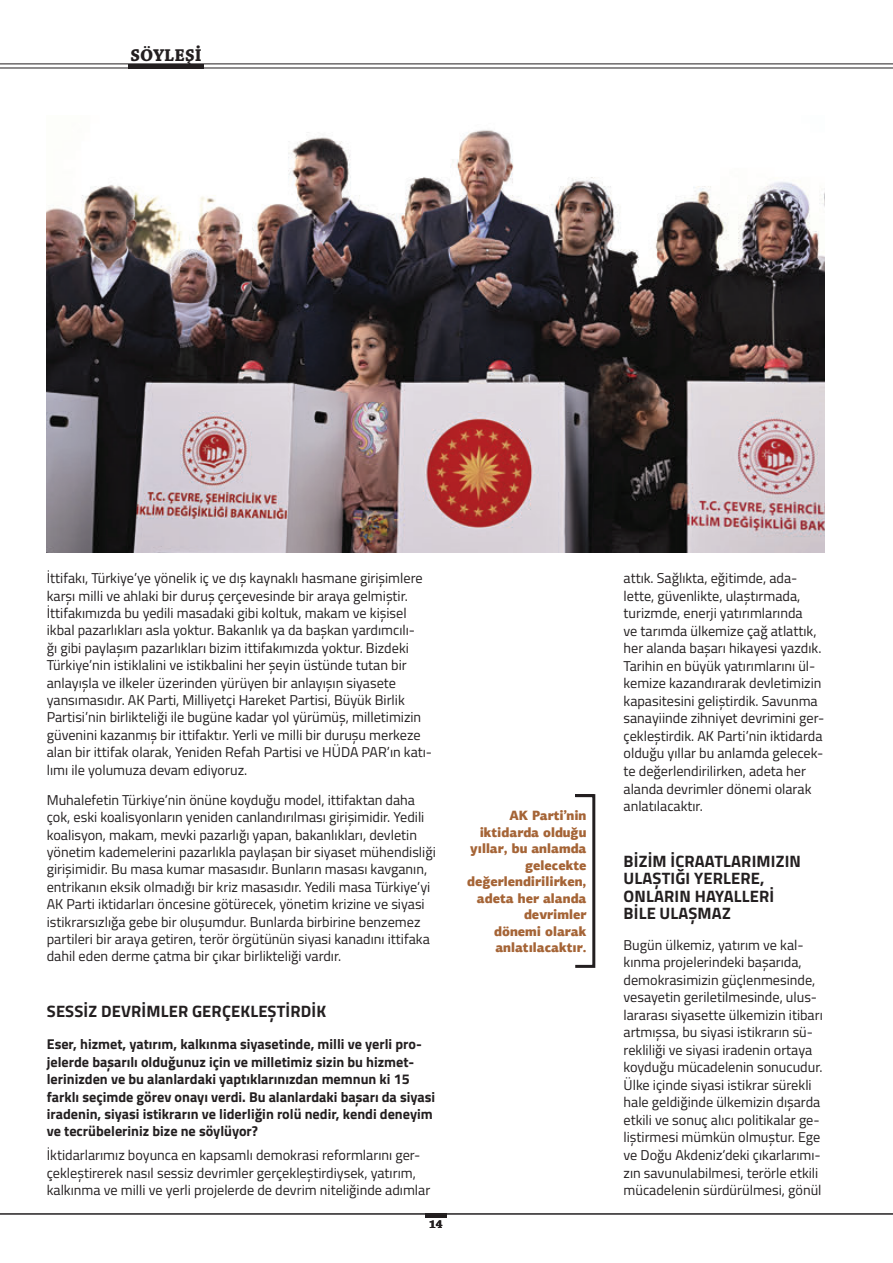
<style>
.page{position:relative;width:893px;height:1263px;background:#fff}
.page>*{position:absolute;margin:0;border:0;box-sizing:border-box;transform-origin:0 0}
.t1{font:700 18px "Chaparral Pro";letter-spacing:.005em;color:#231f20}
.t2{font:700 16.5px/17.5px "Titillium Web";letter-spacing:.01em;color:#231f20}
.t3{font:14.25px/17.5px "Titillium Web";color:#231f20}
.t4{font:700 14.25px/17.4px "Titillium Web";color:#231f20}
.t5{font:900 13.5px/16.5px "PF Agora Sans Pro";color:#a56436;text-align:right;scale:.95 1}
.t6{font:700 12px "Chaparral Pro";color:#231f20}
</style>
<div class="page">
<svg style="left:575px;top:794px;width:21px;height:174px"></svg>
<img style="left:47px;top:130px;width:778px;height:423px">
<hr style="left:425px;top:1214px;width:21px;height:4px;background:#231f20">
<hr style="left:0;top:1214px;width:893px;height:1px;background:#231f20">
<hr style="left:0;top:64px;width:893px;height:1px;background:#231f20">
<hr style="left:0;top:68px;width:893px;height:1px;background:#231f20">
<hr style="left:128px;top:64px;width:76px;height:4px;background:#231f20">
<p class="t1" style="left:130px;top:44px;width:73px">SÖYLEŞİ</p>
<p class="t3" style="left:47px;top:569px;width:387px">İttifakı, Türkiye’ye yönelik iç ve dış kaynaklı hasmane girişimlere karşı milli ve ahlaki bir duruş çerçevesinde bir araya gelmiştir.<br>İttifakımızda bu yedili masadaki gibi koltuk, makam ve kişisel ikbal pazarlıkları asla yoktur. Bakanlık ya da başkan yardımcılı-<br>ğı gibi paylaşım pazarlıkları bizim ittifakımızda yoktur. Bizdeki Türkiye’nin istiklalini ve istikbalini her şeyin üstünde tutan bir anlayışla ve ilkeler üzerinden yürüyen bir anlayışın siyasete yansımasıdır. AK Parti, Milliyetçi Hareket Partisi, Büyük Birlik Partisi’nin birlikteliği ile bugüne kadar yol yürümüş, milletimizin güvenini kazanmış bir ittifaktır. Yerli ve milli bir duruşu merkeze alan bir ittifak olarak, Yeniden Refah Partisi ve HÜDA PAR’ın katı&shy;lımı ile yolumuza devam ediyoruz.</p>
<p class="t3" style="left:47px;top:790px;width:391px">Muhalefetin Türkiye’nin önüne koyduğu model, ittifaktan daha çok, eski koalisyonların yeniden canlandırılması girişimidir. Yedili koalisyon, makam, mevki pazarlığı yapan, bakanlıkları, devletin yönetim kademelerini pazarlıkla paylaşan bir siyaset mühendisliği girişimidir. Bu masa kumar masasıdır. Bunların masası kavganın, entrikanın eksik olmadığı bir kriz masasıdır. Yedili masa Türkiye’yi AK Parti iktidarları öncesine götürecek, yönetim krizine ve siyasi istikrarsızlığa gebe bir oluşumdur. Bunlarda birbirine benzemez partileri bir araya getiren, terör örgütünün siyasi kanadını ittifaka dahil eden derme çatma bir çıkar birlikteliği vardır.</p>
<p class="t2" style="left:47px;top:1002px;width:281px">SESSİZ DEVRİMLER GERÇEKLEŞTİRDİK</p>
<p class="t4" style="left:47px;top:1035px;width:390px">Eser, hizmet, yatırım, kalkınma siyasetinde, milli ve yerli pro&shy;jelerde başarılı olduğunuz için ve milletimiz sizin bu hizmet&shy;lerinizden ve bu alanlardaki yaptıklarınızdan memnun ki 15 farklı seçimde görev onayı verdi. Bu alanlardaki başarı da siyasi iradenin, siyasi istikrarın ve liderliğin rolü nedir, kendi deneyim ve tecrübeleriniz bize ne söylüyor?</p>
<p class="t3" style="left:47px;top:1146px;width:385px">İktidarlarımız boyunca en kapsamlı demokrasi reformlarını ger&shy;çekleştirerek nasıl sessiz devrimler gerçekleştirdiysek, yatırım, kalkınma ve milli ve yerli projelerde de devrim niteliğinde adımlar</p>
<p class="t6" style="left:429px;top:1217px;width:15px">14</p>
<p class="t5" style="left:467px;top:807px;width:127px">AK Parti’nin iktidarda olduğu yıllar, bu anlamda gelecekte değerlendirilirken, adeta her alanda devrimler<br>dönemi olarak anlatılacaktır.</p>
<p class="t3" style="left:623px;top:569px;width:202px">attık. Sağlıkta, eğitimde, ada&shy;lette, güvenlikte, ulaştırmada, turizmde, enerji yatırımlarında<br>ve tarımda ülkemize çağ atlattık, her alanda başarı hikayesi yazdık.<br>Tarihin en büyük yatırımlarını ül&shy;kemize kazandırarak devletimizin kapasitesini geliştirdik. Savunma sanayiinde zihniyet devrimini ger&shy;çekleştirdik. AK Parti’nin iktidarda olduğu yıllar bu anlamda gelecek&shy;te değerlendirilirken, adeta her alanda devrimler dönemi olarak anlatılacaktır.</p>
<p class="t2" style="left:624px;top:851px;width:179px">BİZİM İCRAATLARIMIZIN<br>ULAŞTIĞI YERLERE,<br>ONLARIN HAYALLERİ<br>BİLE ULAŞMAZ</p>
<p class="t3" style="left:623px;top:935px;width:201px">Bugün ülkemiz, yatırım ve kal&shy;kınma projelerindeki başarıda, demokrasimizin güçlenmesinde, vesayetin geriletilmesinde, ulus&shy;lararası siyasette ülkemizin itibarı artmışsa, bu siyasi istikrarın sü&shy;rekliliği ve siyasi iradenin ortaya koyduğu mücadelenin sonucudur.<br>Ülke içinde siyasi istikrar sürekli hale geldiğinde ülkemizin dışarda etkili ve sonuç alıcı politikalar ge&shy;liştirmesi mümkün olmuştur. Ege ve Doğu Akdeniz’deki çıkarlarımı&shy;zın savunulabilmesi, terörle etkili mücadelenin sürdürülmesi, gönül</p>
</div>
